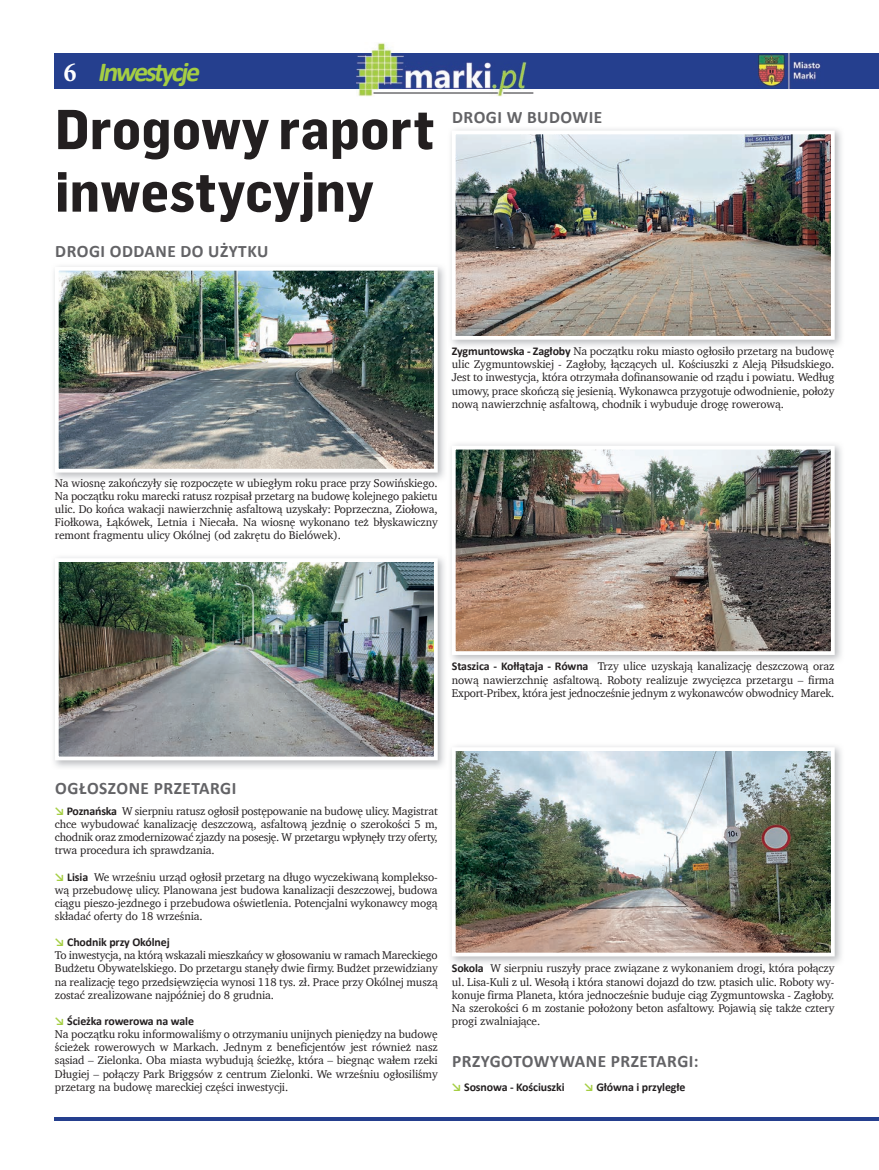
<style>
.page{position:relative;width:879px;height:1170px;background:#fff}
.page>*{position:absolute;margin:0;border:0;box-sizing:border-box;transform-origin:0 0}
.t1{font:700 55px/62.5px "Flama Table Pl";color:#231f20}
.t2{font:italic 700 27.5px "Calibri";color:#a5ce43}
.t3{font:700 17.5px "Calibri";letter-spacing:.03em;color:#636366}
.t4{font:700 11.88px "Calibri";letter-spacing:-.01em;color:#231f20}
.t5{font:11.5px/13.1px "Charter";letter-spacing:-.01em;color:#231f20;text-align:justify}
.s1{font-family:"Minion Pro";font-style:normal;font-stretch:condensed;color:#fff}
.s2{font-family:"Calibri";font-weight:700;font-size:11.88px}
.s3{font-family:"Calibri";font-weight:700;font-size:11.88px;color:#a5ce43}
.s4{color:#a5ce43}
</style>
<div class="page">
<div style="left:55px;top:53px;width:824px;height:35px;background:#253f8e"></div>
<hr style="left:55px;top:1117px;width:823px;height:3px;background:#253f8e">
<img style="left:758px;top:53px;width:63px;height:35px">
<img style="left:356px;top:43px;width:177px;height:53px">
<img style="left:356px;top:53px;width:177px;height:35px">
<img style="left:54px;top:266px;width:391px;height:214px">
<img style="left:60px;top:272px;width:373px;height:195px">
<div style="left:55px;top:267px;width:383px;height:205px;border:4px solid #fff"></div>
<img style="left:451px;top:129px;width:391px;height:217px">
<img style="left:457px;top:135px;width:372px;height:200px">
<div style="left:452px;top:130px;width:382px;height:210px;border:4px solid #fff"></div>
<img style="left:451px;top:444px;width:391px;height:217px">
<img style="left:457px;top:451px;width:372px;height:199px">
<div style="left:452px;top:446px;width:382px;height:209px;border:4px solid #fff"></div>
<img style="left:451px;top:746px;width:391px;height:217px">
<img style="left:457px;top:752px;width:372px;height:199px">
<div style="left:452px;top:747px;width:382px;height:209px;border:4px solid #fff"></div>
<img style="left:54px;top:557px;width:391px;height:211px">
<img style="left:60px;top:563px;width:373px;height:192px">
<div style="left:55px;top:558px;width:383px;height:202px;border:4px solid #fff"></div>
<p class="t2" style="left:64px;top:55px;width:142px"><span class="s1">6</span> Inwestycje</p>
<p class="t1" style="left:55px;top:98px;width:381px">Drogowy raport inwestycyjny</p>
<p class="t3" style="left:55px;top:240px;width:215px">DROGI ODDANE DO UŻYTKU</p>
<p class="t3" style="left:452px;top:106px;width:152px">DROGI W BUDOWIE</p>
<p class="t5" style="left:452px;top:344px;width:384px"><span class="s2">Zygmuntowska - Zagłoby</span> Na początku roku miasto ogłosiło przetarg na budowę ulic Zygmuntowskiej - Zagłoby, łączących ul. Kościuszki z Aleją Piłsudskiego.<br>Jest to inwestycja, która otrzymała dofinansowanie od rządu i powiatu. Według umowy, prace skończą się jesienią. Wykonawca przygotuje odwodnienie, położy nową nawierzchnię asfaltową, chodnik i wybuduje drogę rowerową.</p>
<p class="t5" style="left:55px;top:476px;width:384px">Na wiosnę zakończyły się rozpoczęte w ubiegłym roku prace przy Sowińskiego.<br>Na początku roku marecki ratusz rozpisał przetarg na budowę kolejnego pakietu ulic. Do końca wakacji nawierzchnię asfaltową uzyskały: Poprzeczna, Ziołowa, Fiołkowa, Łąkówek, Letnia i Niecała. Na wiosnę wykonano też błyskawiczny remont fragmentu ulicy Okólnej (od zakrętu do Bielówek).</p>
<p class="t5" style="left:452px;top:659px;width:384px"><span class="s2">Staszica - Kołłątaja - Równa</span> Trzy ulice uzyskają kanalizację deszczową oraz nową nawierzchnię asfaltową. Roboty realizuje zwycięzca przetargu – firma Export-Pribex, która jest jednocześnie jednym z wykonawców obwodnicy Marek.</p>
<p class="t3" style="left:55px;top:777px;width:183px">OGŁOSZONE PRZETARGI</p>
<p class="t5" style="left:55px;top:804px;width:384px"><span class="s3">↘</span> <span class="s2">Poznańska</span> W sierpniu ratusz ogłosił postępowanie na budowę ulicy. Magistrat chce wybudować kanalizację deszczową, asfaltową jezdnię o szerokości 5 m, chodnik oraz zmodernizować zjazdy na posesję. W przetargu wpłynęły trzy oferty, trwa procedura ich sprawdzania.</p>
<p class="t5" style="left:55px;top:869px;width:384px"><span class="s3">↘</span> <span class="s2">Lisia</span> We wrześniu urząd ogłosił przetarg na długo wyczekiwaną komplekso&shy;wą przebudowę ulicy. Planowana jest budowa kanalizacji deszczowej, budowa ciągu pieszo-jezdnego i przebudowa oświetlenia. Potencjalni wykonawcy mogą składać oferty do 18 września.</p>
<p class="t4" style="left:55px;top:934px;width:116px"><span class="s4">↘</span> Chodnik przy Okólnej</p>
<p class="t5" style="left:55px;top:948px;width:384px">To inwestycja, na którą wskazali mieszkańcy w głosowaniu w ramach Mareckiego Budżetu Obywatelskiego. Do przetargu stanęły dwie firmy. Budżet przewidziany na realizację tego przedsięwzięcia wynosi 118 tys. zł. Prace przy Okólnej muszą zostać zrealizowane najpóźniej do 8 grudnia.</p>
<p class="t4" style="left:55px;top:1013px;width:141px"><span class="s4">↘</span> Ścieżka rowerowa na wale</p>
<p class="t5" style="left:55px;top:1027px;width:384px">Na początku roku informowaliśmy o otrzymaniu unijnych pieniędzy na budowę ścieżek rowerowych w Markach. Jednym z beneficjentów jest również nasz sąsiad – Zielonka. Oba miasta wybudują ścieżkę, która – biegnąc wałem rzeki Długiej – połączy Park Briggsów z centrum Zielonki. We wrześniu ogłosiliśmy przetarg na budowę mareckiej części inwestycji.</p>
<p class="t5" style="left:452px;top:961px;width:384px"><span class="s2">Sokola</span> W sierpniu ruszyły prace związane z wykonaniem drogi, która połączy ul. Lisa-Kuli z ul. Wesołą i która stanowi dojazd do tzw. ptasich ulic. Roboty wy&shy;konuje firma Planeta, która jednocześnie buduje ciąg Zygmuntowska - Zagłoby.<br>Na szerokości 6 m zostanie położony beton asfaltowy. Pojawią się także cztery progi zwalniające.</p>
<p class="t3" style="left:452px;top:1050px;width:248px">PRZYGOTOWYWANE PRZETARGI:</p>
<p class="t4" style="left:452px;top:1079px;width:114px"><span class="s4">↘</span> Sosnowa - Kościuszki</p>
<p class="t4" style="left:584px;top:1079px;width:103px"><span class="s4">↘</span> Główna i przyległe</p>
</div>
